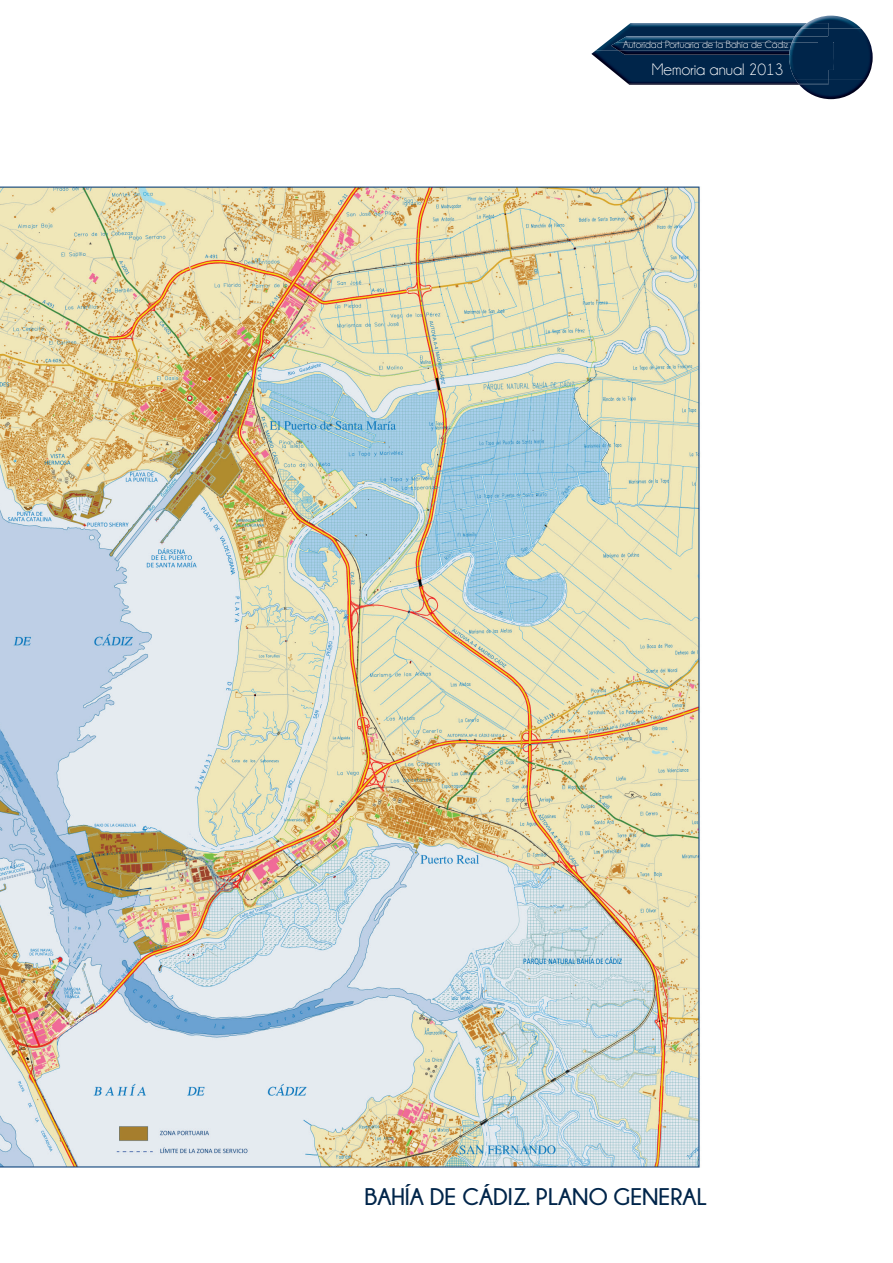
<style>
.page{position:relative;width:893px;height:1263px;background:#fff}
.page>*{position:absolute;margin:0;border:0;box-sizing:border-box;transform-origin:0 0}
.t1{font:700 24px "Champagne&Limousines";color:#00254a}
.t2{font:16.65px "Champagne&Limousines";color:#fff}
.t3{font:10.5px "Champagne&Limousines";color:#fff}
</style>
<div class="page">
<img style="left:595px;top:23px;width:206px;height:28px">
<img style="left:628px;top:84px;width:171px;height:1px">
<img style="left:591px;top:51px;width:204px;height:33px">
<img style="left:616px;top:36px;width:173px;height:7px">
<img style="left:624px;top:54px;width:165px;height:1px">
<img style="left:611px;top:43px;width:178px;height:8px">
<img style="left:619px;top:51px;width:170px;height:3px">
<img style="left:807px;top:16px;width:54px;height:13px">
<img style="left:801px;top:23px;width:27px;height:6px">
<img style="left:799px;top:43px;width:74px;height:56px">
<img style="left:795px;top:79px;width:33px;height:5px">
<img style="left:828px;top:29px;width:42px;height:50px">
<img style="left:828px;top:42px;width:6px;height:28px">
<img style="left:795px;top:29px;width:33px;height:7px">
<img style="left:790px;top:66px;width:38px;height:13px">
<img style="left:818px;top:66px;width:10px;height:4px">
<svg style="left:789px;top:36px;width:44px;height:30px"></svg>
<img style="left:0;top:186px;width:700px;height:982px">
<p class="t3" style="left:623px;top:40px;width:167px">Autoridad Portuaria de la Bahía de Cádiz</p>
<p class="t2" style="left:652px;top:61px;width:133px">Memoria anual 2013</p>
<p class="t1" style="left:364px;top:1183px;width:344px">BAHÍA DE CÁDIZ. PLANO GENERAL</p>
</div>
